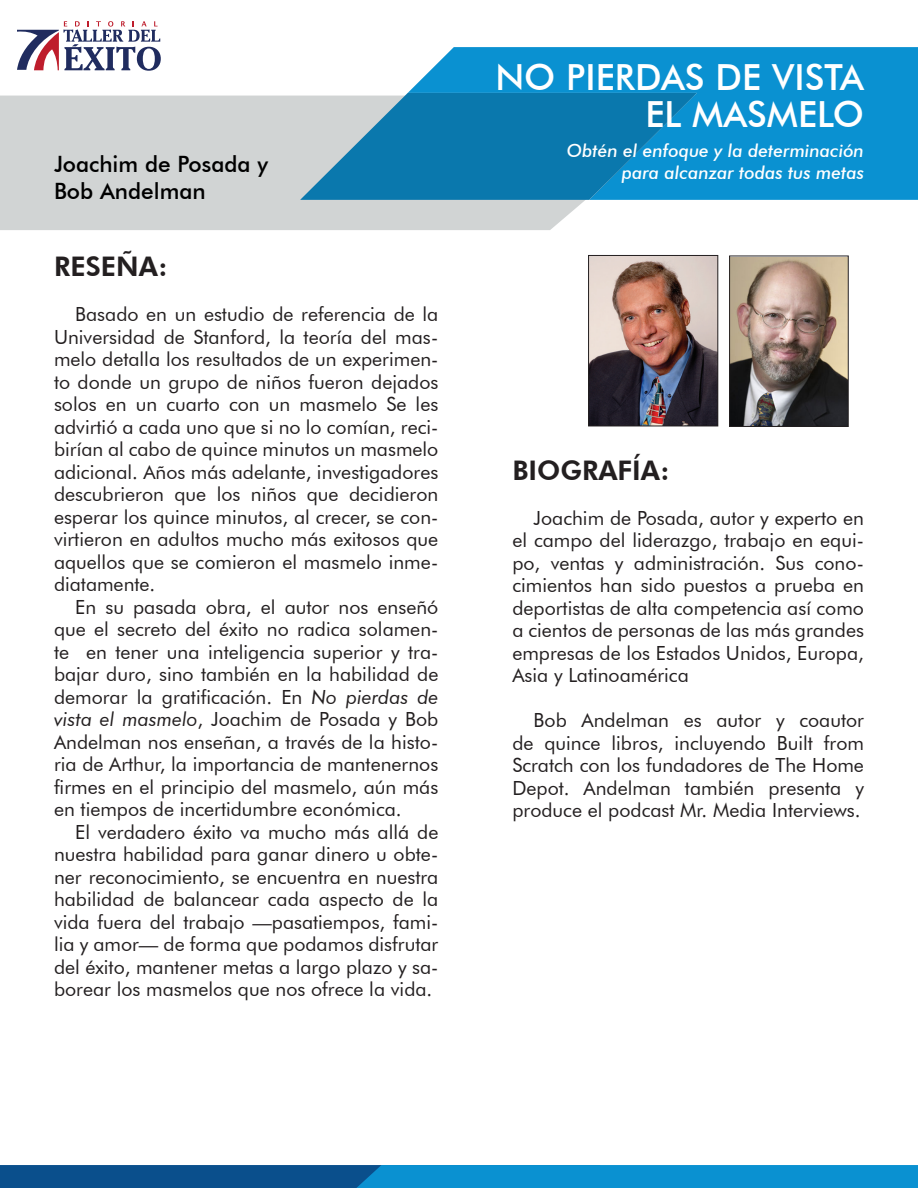
<style>
.page{position:relative;width:918px;height:1188px;background:#fff}
.page>*{position:absolute;margin:0;border:0;box-sizing:border-box;transform-origin:0 0}
.subitulo{font:500 36px "Futura BT";color:#fff}
.titulo_intro{font:800 27px "Futura BT";color:#231f20}
.body{font:800 27px "Futura BT";color:#231f20}
.subitulo-2{font:500 22.5px "Futura BT";color:#000}
.body-2{font:19.5px/22.5px "Futura BT";color:#231f20;text-align:justify}
.subitulo-3{font:italic 500 18px "Futura BT";color:#fff}
.s1{font-style:italic}
</style>
<div class="page">
<svg style="left:0;top:1165px;width:918px;height:23px;background:#0a76b5"></svg>
<svg style="left:17px;top:21px;width:144px;height:50px"></svg>
<div style="left:0;top:96px;width:585px;height:134px;background:#d1d4d4"></div>
<div style="left:408px;top:47px;width:510px;height:153px;background:#0a91d1"></div>
<svg style="left:300px;top:93px;width:397px;height:107px;background:#2588b7"></svg>
<img style="left:731px;top:258px;width:116px;height:167px">
<div style="left:729px;top:256px;width:120px;height:171px;border:1px solid #231f20"></div>
<img style="left:590px;top:257px;width:126px;height:167px">
<div style="left:588px;top:255px;width:130px;height:171px;border:1px solid #231f20"></div>
<p class="subitulo-2" style="left:54px;top:150px;width:216px">Joachim de Posada y</p>
<p class="subitulo-2" style="left:54px;top:177px;width:153px">Bob Andelman</p>
<p class="body" style="left:54px;top:250px;width:115px">RESEÑA:</p>
<p class="body-2" style="left:54px;top:303px;width:386px;text-indent:21px">Basado en un estudio de referencia de la Universidad de Stanford, la teoría del mas&shy;melo detalla los resultados de un experimen&shy;to donde un grupo de niños fueron dejados solos en un cuarto con un masmelo Se les advirtió a cada uno que si no lo comían, reci&shy;birían al cabo de quince minutos un masmelo adicional. Años más adelante, investigadores descubrieron que los niños que decidieron esperar los quince minutos, al crecer, se con&shy;virtieron en adultos mucho más exitosos que aquellos que se comieron el masmelo inme&shy;diatamente.</p>
<p class="body-2" style="left:54px;top:596px;width:386px;text-indent:21px">En su pasada obra, el autor nos enseñó que el secreto del éxito no radica solamen&shy;te en tener una inteligencia superior y tra&shy;bajar duro, sino también en la habilidad de demorar la gratificación. En <span class="s1">No pierdas de vista el masmelo</span>, Joachim de Posada y Bob Andelman nos enseñan, a través de la histo&shy;ria de Arthur, la importancia de mantenernos firmes en el principio del masmelo, aún más en tiempos de incertidumbre económica.</p>
<p class="body-2" style="left:54px;top:821px;width:386px;text-indent:21px">El verdadero éxito va mucho más allá de nuestra habilidad para ganar dinero u obte&shy;ner reconocimiento, se encuentra en nuestra habilidad de balancear cada aspecto de la vida fuera del trabajo —pasatiempos, fami&shy;lia y amor— de forma que podamos disfrutar del éxito, mantener metas a largo plazo y sa&shy;borear los masmelos que nos ofrece la vida.</p>
<p class="subitulo" style="left:495px;top:55px;width:370px">NO PIERDAS DE VISTA</p>
<p class="subitulo" style="left:645px;top:93px;width:220px">EL MASMELO</p>
<p class="subitulo-3" style="left:567px;top:140px;width:299px">Obtén el enfoque y la determinación</p>
<p class="subitulo-3" style="left:622px;top:162px;width:244px">para alcanzar todas tus metas</p>
<p class="titulo_intro" style="left:512px;top:454px;width:159px">BIOGRAFÍA:</p>
<p class="body-2" style="left:512px;top:506px;width:353px;text-indent:21px">Joachim de Posada, autor y experto en el campo del liderazgo, trabajo en equi&shy;po, ventas y administración. Sus cono&shy;cimientos han sido puestos a prueba en deportistas de alta competencia así como a cientos de personas de las más grandes empresas de los Estados Unidos, Europa, Asia y Latinoamérica</p>
<p class="body-2" style="left:512px;top:709px;width:353px;text-indent:21px">Bob Andelman es autor y coautor de quince libros, incluyendo Built from Scratch con los fundadores de The Home Depot. Andelman también presenta y produce el podcast Mr. Media Interviews.</p>
</div>
